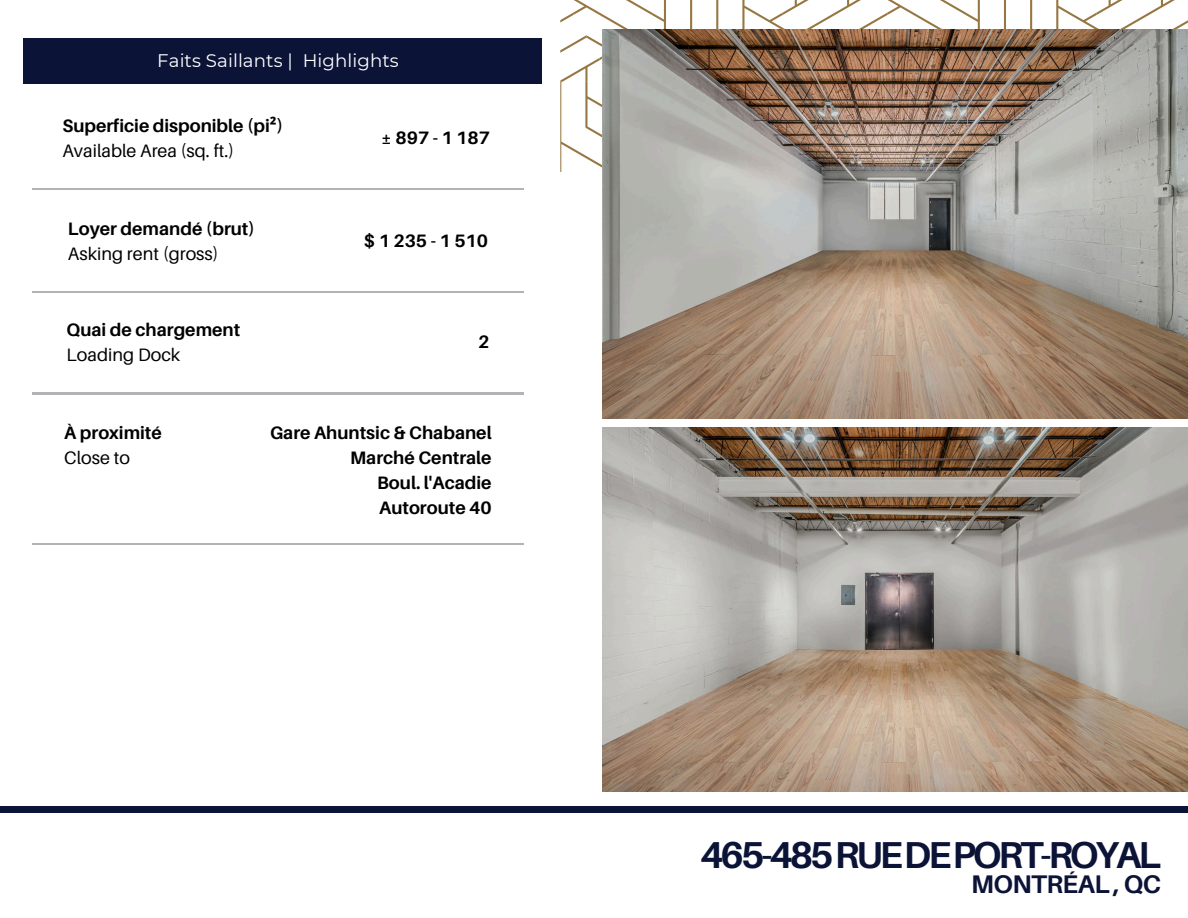
<style>
.page{position:relative;width:1188px;height:918px;background:#fff}
.page>*{position:absolute;margin:0;border:0;box-sizing:border-box;transform-origin:0 0}
.t1{font:700 37.5px "Aileron";letter-spacing:-.08em;color:#0b1337}
.t2{font:700 25.5px "Aileron";letter-spacing:-.02em;color:#0b1337}
.t3{font:18.15px "Montserrat";letter-spacing:.005em;color:#fff}
.t4{font:700 18px/24.8px "Aileron";color:#000;text-align:right}
.t5{font:18px "Aileron";color:#000}
.s1{font-family:"Noto Sans"}
</style>
<div class="page">
<div style="left:23px;top:38px;width:519px;height:45px;background:#0b1337"></div>
<hr style="left:32px;top:188px;width:349px;height:2px;background:#b1b3b6">
<hr style="left:381px;top:188px;width:143px;height:2px;background:#b1b3b6">
<hr style="left:32px;top:393px;width:349px;height:1px;background:#b1b3b6">
<hr style="left:381px;top:393px;width:143px;height:1px;background:#b1b3b6">
<hr style="left:32px;top:543px;width:349px;height:1px;background:#b1b3b6">
<hr style="left:381px;top:543px;width:143px;height:1px;background:#b1b3b6">
<svg style="left:560px;top:0;width:628px;height:172px"></svg>
<img style="left:602px;top:30px;width:586px;height:388px">
<div style="left:0;top:807px;width:1188px;height:6px;background:#0b1337"></div>
<img style="left:602px;top:428px;width:586px;height:363px">
<hr style="left:32px;top:292px;width:349px;height:1px;background:#b1b3b6">
<hr style="left:381px;top:292px;width:143px;height:1px;background:#b1b3b6">
<p class="t3" style="left:157px;top:50px;width:243px">Faits Saillants | Highlights</p>
<p class="t4" style="left:62px;top:113px;width:222px">Superficie disponible (pi<span class="s1">²</span>)</p>
<p class="t5" style="left:62px;top:139px;width:173px">Available Area (sq. ft.)</p>
<p class="t4" style="left:68px;top:216px;width:189px">Loyer demandé (brut)</p>
<p class="t5" style="left:68px;top:242px;width:152px">Asking rent (gross)</p>
<p class="t4" style="left:67px;top:317px;width:175px">Quai de chargement</p>
<p class="t5" style="left:67px;top:344px;width:115px">Loading Dock</p>
<h3 class="t4" style="left:381px;top:125px;width:111px">±897-1187</h3>
<h3 class="t4" style="left:364px;top:228px;width:126px">$1235-1510</h3>
<p class="t4" style="left:478px;top:329px;width:13px">2</p>
<p class="t4" style="left:64px;top:420px;width:99px">À proximité</p>
<p class="t5" style="left:64px;top:447px;width:67px">Close to</p>
<h3 class="t4" style="left:270px;top:420px;width:223px">Gare Ahuntsic &amp; Chabanel<br>Marché Centrale<br>Boul. l'Acadie<br>Autoroute 40</h3>
<h1 class="t1" style="left:700px;top:832px;width:462px">465-485RUEDEPORT-ROYAL</h1>
<h2 class="t2" style="left:971px;top:868px;width:191px">MONTRÉAL , QC</h2>
</div>
